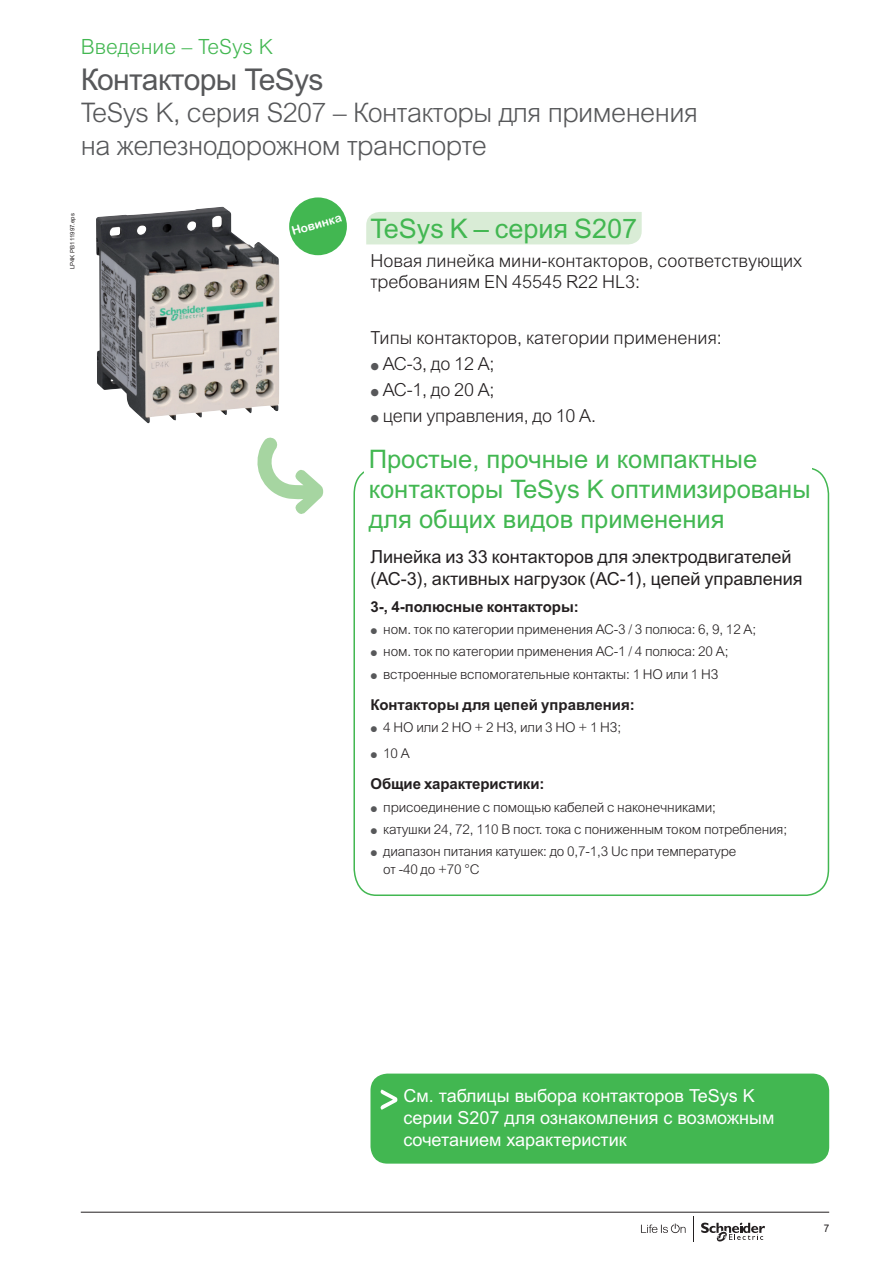
<style>
.page{position:relative;width:893px;height:1263px;background:#fff}
.page>*{position:absolute;margin:0;border:0;box-sizing:border-box;transform-origin:0 0}
.t1{font:30px "Arial MT Pro Cyr";letter-spacing:-.02em;color:#57585a}
.t2{font:300 27px/32.4px "Arial MT Pro Cyr";letter-spacing:-.02em;color:#57585a}
.t3{font:27px "Arial MT Pro Cyr";color:#42b751}
.t4{font:25.5px/30px "Arial MT Pro Cyr";color:#42b751}
.t5{font:300 21px "Arial MT Pro Cyr";color:#42b751}
.t6{font:300 18px/25.8px "Arial MT Pro Cyr";color:#231f20}
.t7{font:18px/21.6px "Arial MT Pro Cyr";color:#fff}
.t8{font:18px/21.6px "Arial MT Pro Cyr";color:#231f20}
.t9{font:700 15px "Arial MT Pro Cyr";color:#231f20}
.t10{font:300 13.5px/22.2px "Arial MT Pro Cyr";letter-spacing:-.01em;color:#231f20}
.t11{font:700 12px "Arial Rounded MT Pro Cyr";color:#fff}
.t12{font:10.5px "Arial MT Pro Cyr";color:#231f20;scale:.95 1}
.t13{font:6px "Arial MT Pro Cyr";color:#231f20}
.s1{font-family:"Graph Schneider";font-weight:400;font-size:15px;color:#57585a}
.s2{font-family:"Graph Schneider";font-weight:700;font-size:12px;color:#57585a}
</style>
<div class="page">
<svg style="left:641px;top:1223px;width:45px;height:10px"></svg>
<svg style="left:701px;top:1222px;width:64px;height:20px"></svg>
<svg style="left:693px;top:1216px;width:1px;height:26px"></svg>
<hr style="left:81px;top:1212px;width:748px;height:1px;background:#231f20">
<img style="left:96px;top:207px;width:183px;height:216px">
<div style="left:366px;top:212px;width:276px;height:32px;background:#d9ecd6"></div>
<svg style="left:353px;top:468px;width:477px;height:428px"></svg>
<div style="left:370px;top:1073px;width:459px;height:90px;background:#42b751;border-radius:17px"></div>
<svg style="left:381px;top:1089px;width:16px;height:21px"></svg>
<div style="left:289px;top:197px;width:58px;height:58px;background:#42b751;border-radius:50%"></div>
<svg style="left:257px;top:437px;width:66px;height:77px"></svg>
<div style="left:364px;top:450px;width:448px;height:90px;background:#fff"></div>
<h3 class="t5" style="left:81px;top:33px;width:194px">Введение – TeSys K</h3>
<h1 class="t1" style="left:81px;top:62px;width:244px">Контакторы TeSys</h1>
<h2 class="t2" style="left:81px;top:97px;width:618px">TeSys K, серия S207 – Контакторы для применения на железнодорожном транспорте</h2>
<p class="t13" style="left:69px;top:269px;width:57px;rotate:-90deg">LP4K PB111997.eps</p>
<h2 class="t3" style="left:370px;top:213px;width:268px">TeSys K – серия S207</h2>
<p class="t11" style="left:290px;top:224px;width:53px;rotate:-16deg">Новинка</p>
<h3 class="t6" style="left:370px;top:250px;width:433px;line-height:21.6px">Новая линейка мини-контакторов, соответствующих требованиям EN 45545 R22 HL3:</h3>
<h3 class="t6" style="left:370px;top:325px;width:353px">Типы контакторов, категории применения: <span class="s1">p</span> AC-3, до 12 А;<br><span class="s1">p</span> AC-1, до 20 А;<br><span class="s1">p</span> цепи управления, до 10 А.</h3>
<h3 class="t4" style="left:369px;top:445px;width:443px">Простые, прочные и компактные контакторы TeSys K оптимизированы для общих видов применения</h3>
<h3 class="t8" style="left:370px;top:547px;width:434px">Линейка из 33 контакторов для электродвигателей (AC-3), активных нагрузок (AC-1), цепей управления</h3>
<p class="t9" style="left:370px;top:598px;width:210px">3-, 4-полюсные контакторы:</p>
<p class="t10" style="left:370px;top:618px;width:387px"><span class="s2">p</span> ном. ток по категории применения AC-3 / 3 полюса: 6, 9, 12 А; <span class="s2">p</span> ном. ток по категории применения AC-1 / 4 полюса: 20 А;<br><span class="s2">p</span> встроенные вспомогательные контакты: 1 НО или 1 НЗ</p>
<p class="t9" style="left:370px;top:695px;width:266px">Контакторы для цепей управления:</p>
<p class="t10" style="left:370px;top:714px;width:252px;line-height:26.5px"><span class="s2">p</span> 4 НО или 2 НО + 2 НЗ, или 3 НО + 1 НЗ; <span class="s2">p</span> 10 A</p>
<p class="t9" style="left:370px;top:775px;width:175px">Общие характеристики:</p>
<p class="t10" style="left:370px;top:796px;width:418px"><span class="s2">p</span> присоединение с помощью кабелей с наконечниками;<br><span class="s2">p</span> катушки 24, 72, 110 В пост. тока с пониженным током потребления; <span class="s2">p</span> диапазон питания катушек: до 0,7-1,3 Uc при температуре</p>
<p class="t10" style="left:383px;top:859px;width:98px">от -40 до +70 °C</p>
<h3 class="t7" style="left:403px;top:1086px;width:372px">См. таблицы выбора контакторов TeSys K серии S207 для ознакомления с возможным сочетанием характеристик</h3>
<p class="t12" style="left:824px;top:1222px;width:7px">7</p>
</div>
